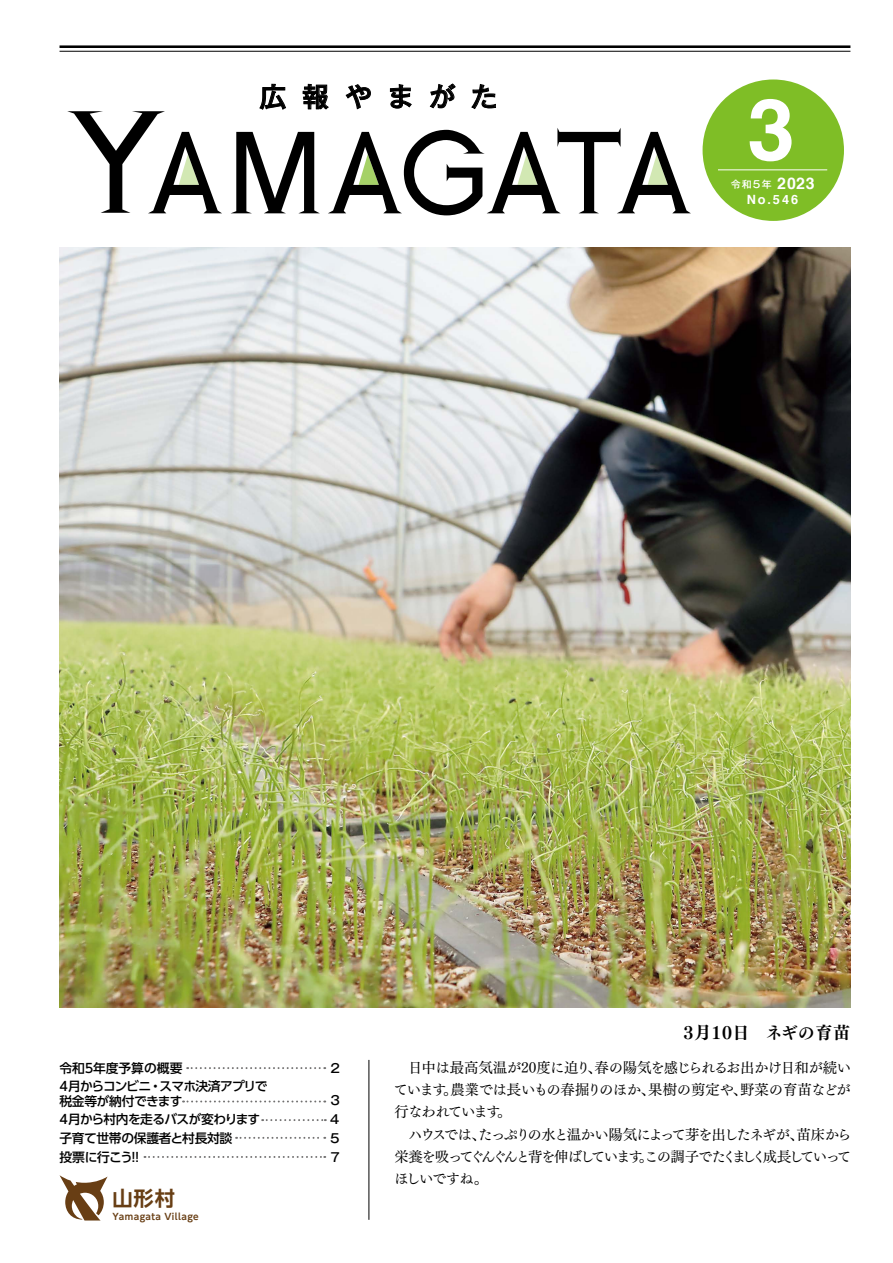
<style>
.page{position:relative;width:893px;height:1263px;background:#fff}
.page>*{position:absolute;margin:0;border:0;box-sizing:border-box;transform-origin:0 0}
.t1{font:700 85.65px "Helvetica";color:#fff}
.t2{font:500 26.7px "Gothic MB101 Pro";letter-spacing:.585em;color:#000}
.t3{font:700 20.25px "UD Shin Go Pro De";color:#683e14}
.t4{font:16.95px "Tsuku Min Pr 5 E";letter-spacing:.02em;color:#000}
.t5{font:700 15.9px "Helvetica";color:#fff}
.t6{font:14.4px "Tsuku Min Pr 5 M";letter-spacing:-.1em;color:#000}
.t7{font:14.4px/22.4px "Tsuku Min Pr 5 M";letter-spacing:-.135em;color:#000}
.t8{font:14.4px "Tsuku Min Pr 5 M";letter-spacing:-.03em;color:#000}
.t9{font:14.4px "Tsuku Min Pr 5 M";letter-spacing:-.04em;color:#000}
.t10{font:14.4px "Tsuku Min Pr 5 M";letter-spacing:-.075em;color:#000}
.t11{font:14.4px "Tsuku Min Pr 5 M";letter-spacing:-.01em;color:#000}
.t12{font:500 12.75px/14.9px "UD Shin Go Pro";letter-spacing:-.035em;color:#000}
.t13{font:500 12.75px "UD Shin Go Pro";letter-spacing:-.055em;color:#000}
.t14{font:500 12.75px "UD Shin Go Pro";color:#000}
.t15{font:700 12.75px "Helvetica";color:#fff}
.t16{font:500 12.45px/19.2px "Gothic MB101 Pro";color:#000}
.t17{font:500 10.05px "Gothic MB101 Pro";color:#fff}
.t18{font:700 9px "UD Shin Go Pro De";letter-spacing:.05em;color:#683e14}
</style>
<div class="page">
<img style="left:60px;top:247px;width:790px;height:761px">
<hr style="left:60px;top:45px;width:790px;height:3px;background:#000">
<hr style="left:60px;top:51px;width:790px;height:1px;background:#000">
<div style="left:703px;top:79px;width:141px;height:142px;background:#7fbe26;border-radius:50%"></div>
<hr style="left:718px;top:170px;width:109px;height:1px;background:#fff">
<svg style="left:259px;top:84px;width:27px;height:26px"></svg>
<svg style="left:303px;top:84px;width:26px;height:25px"></svg>
<svg style="left:346px;top:84px;width:25px;height:25px"></svg>
<svg style="left:390px;top:84px;width:22px;height:24px"></svg>
<svg style="left:430px;top:84px;width:26px;height:24px"></svg>
<svg style="left:472px;top:84px;width:24px;height:25px"></svg>
<svg style="left:67px;top:111px;width:155px;height:102px"></svg>
<svg style="left:231px;top:132px;width:88px;height:81px"></svg>
<svg style="left:328px;top:128px;width:363px;height:87px"></svg>
<hr style="left:369px;top:1060px;width:1px;height:160px;background:#000">
<svg style="left:60px;top:1175px;width:48px;height:45px"></svg>
<svg style="left:144px;top:1156px;width:181px;height:2px"></svg>
<svg style="left:236px;top:1137px;width:89px;height:2px"></svg>
<svg style="left:262px;top:1119px;width:64px;height:2px"></svg>
<svg style="left:183px;top:1100px;width:142px;height:2px"></svg>
<svg style="left:187px;top:1067px;width:138px;height:2px"></svg>
<h2 class="t2" style="left:259px;top:75px;width:198px">広報やまが</h2>
<h2 class="t2" style="left:471px;top:75px;width:28px">た</h2>
<h1 class="t1" style="left:747px;top:61px;width:49px">3</h1>
<p class="t5" style="left:777px;top:171px;width:39px">2023</p>
<p class="t17" style="left:731px;top:176px;width:42px">令和5年</p>
<p class="t15" style="left:747px;top:190px;width:53px">No.546</p>
<h3 class="t4" style="left:683px;top:1017px;width:168px">3月10日　ネギの育苗</h3>
<p class="t14" style="left:93px;top:1058px;width:91px">年度予算の概要</p>
<p class="t12" style="left:60px;top:1060px;width:27px">令和</p>
<p class="t12" style="left:83px;top:1060px;width:14px">５</p>
<p class="t12" style="left:60px;top:1078px;width:124px">4月からコンビニ<br>税金等が納付できます</p>
<p class="t13" style="left:159px;top:1075px;width:110px">スマホ決済アプリで</p>
<p class="t12" style="left:149px;top:1078px;width:14px">・</p>
<p class="t12" style="left:60px;top:1111px;width:202px">4月から村内を走るバスが変わります</p>
<p class="t16" style="left:330px;top:1057px;width:11px">2</p>
<p class="t16" style="left:329px;top:1089px;width:14px">3<br>４</p>
<p class="t8" style="left:394px;top:1054px;width:458px">　日中は最高気温が20度に迫り春の陽気を感じられるお出かけ日和が続い</p>
<p class="t10" style="left:587px;top:1054px;width:16px">、</p>
<p class="t11" style="left:648px;top:1076px;width:204px">果樹の剪定や野菜の育苗などが</p>
<p class="t10" style="left:733px;top:1076px;width:16px">、</p>
<p class="t9" style="left:394px;top:1076px;width:263px">ています農業では長いもの春掘りのほか、</p>
<p class="t10" style="left:443px;top:1076px;width:16px">。</p>
<p class="t6" style="left:394px;top:1099px;width:108px">行なわれています</p>
<p class="t10" style="left:497px;top:1099px;width:16px">。</p>
<p class="t12" style="left:60px;top:1130px;width:174px">子育て世帯の保護者と村長対談</p>
<p class="t12" style="left:60px;top:1149px;width:75px">投票に行こう</p>
<p class="t12" style="left:127px;top:1149px;width:18px">!!</p>
<p class="t16" style="left:330px;top:1127px;width:11px">5</p>
<p class="t16" style="left:330px;top:1146px;width:11px">7</p>
<p class="t6" style="left:394px;top:1121px;width:411px">　ハウスではたっぷりの水と温かい陽気によって芽を出したネギが、</p>
<p class="t7" style="left:394px;top:1121px;width:458px;text-indent:77px">、<br>栄養を吸ってぐんぐんと背を伸ばしていますこの調子でたくましく成長していって</p>
<p class="t10" style="left:797px;top:1121px;width:57px">苗床から</p>
<p class="t10" style="left:639px;top:1143px;width:16px">。</p>
<p class="t10" style="left:394px;top:1166px;width:95px">ほしいですね。</p>
<h3 class="t3" style="left:113px;top:1181px;width:64px">山形村</h3>
<p class="t18" style="left:113px;top:1209px;width:88px">Yamagata Village</p>
</div>
